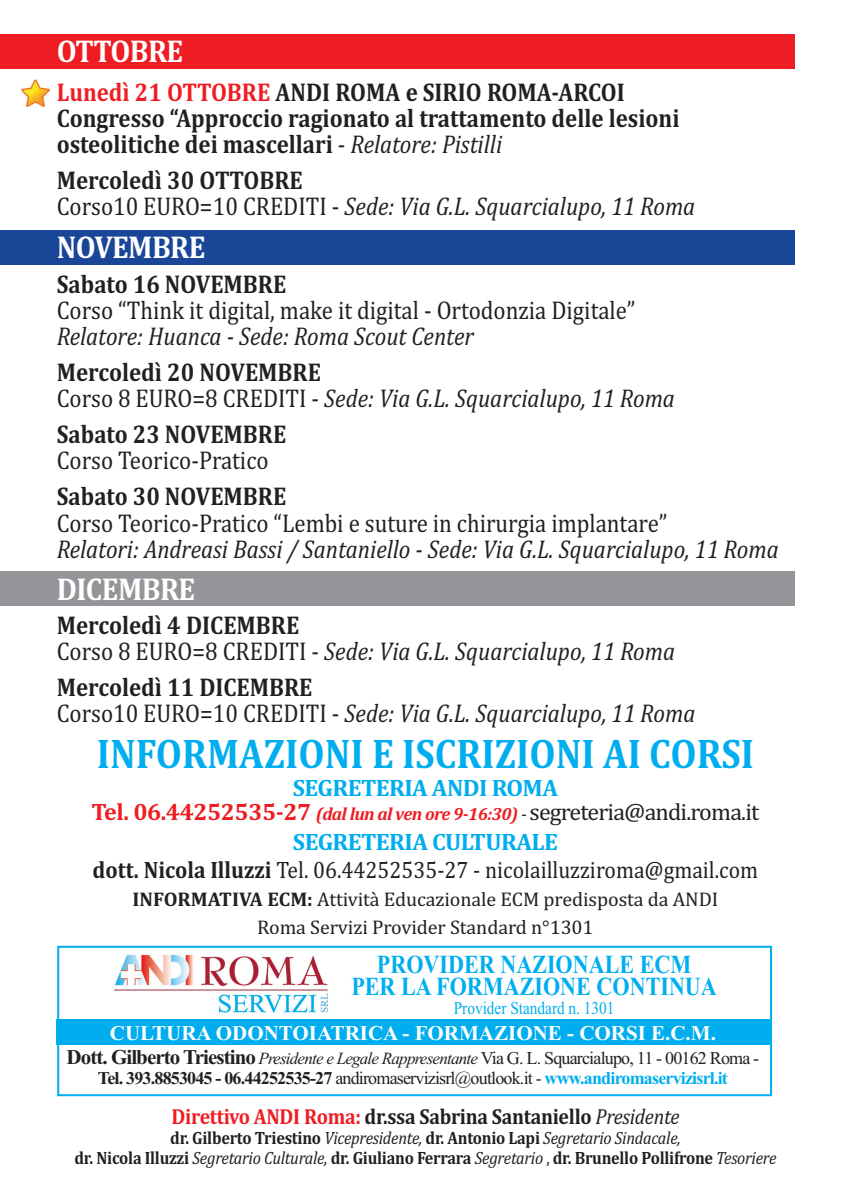
<style>
.page{position:relative;width:851px;height:1191px;background:#fff}
.page>*{position:absolute;margin:0;border:0;box-sizing:border-box;transform-origin:0 0}
.t1{font:700 42px "Cambria";color:#00aeef;scale:.9 1}
.t2{font:700 32px "Cambria";letter-spacing:-.02em;color:#fff;scale:.9 1}
.t3{font:italic 26px/26px "Cambria";color:#231f20;scale:.88 1}
.t4{font:700 26px/26px "Cambria";color:#231f20;scale:.88 1}
.t5{font:26px "Cambria";color:#231f20;scale:.88 1}
.t6{font:700 26px/22px "Times New Roman";color:#00aeef;text-align:center;scale:.85 1}
.t7{font:24px/28px "Cambria";color:#231f20;text-align:center;scale:.9 1}
.t8{font:700 24px "Cambria";letter-spacing:-.025em;color:#00aeef}
.t9{font:700 22px "Cambria";letter-spacing:-.015em;color:#231f20;scale:.9 1}
.t10{font:700 21px "Times New Roman";color:#fff}
.t11{font:20px/28px "Cambria";letter-spacing:-.005em;color:#231f20;text-align:center}
.t12{font:18px/20px "Times New Roman";letter-spacing:-.045em;color:#231f20;text-align:center}
.t13{font:700 18px/20px "Cambria";letter-spacing:-.015em;color:#231f20;text-align:center;scale:.9 1}
.t14{font:italic 700 18px "Cambria";letter-spacing:-.035em;color:#ee1d23}
.t15{font:18px "Times New Roman";color:#00aeef;scale:.85 1}
.s1{color:#ee1d23}
.s2{font-weight:400}
.s3{font-weight:400;font-style:italic}
.s4{font-weight:700;font-style:normal}
.s5{font-style:normal}
.s6{font-style:normal;font-size:24px}
.s7{font-weight:400;color:#231f20}
.s8{font-weight:400;font-style:normal;font-size:24px;color:#231f20}
.s9{font-weight:700;color:#00aeef}
.s10{font-weight:700}
.s11{font-weight:700;font-size:21px}
.s12{font-style:italic;font-size:17px}
</style>
<div class="page">
<div style="left:57px;top:945px;width:715px;height:151px;border:2px solid #00aeef"></div>
<img style="left:114px;top:954px;width:214px;height:59px">
<div style="left:57px;top:1018px;width:713px;height:26px;background:#00aeef"></div>
<div style="left:0;top:34px;width:794px;height:35px;background:#ee1d23"></div>
<div style="left:0;top:230px;width:794px;height:35px;background:#1a4698"></div>
<div style="left:0;top:571px;width:794px;height:35px;background:#939598"></div>
<img style="left:21px;top:80px;width:29px;height:27px">
<p class="t2" style="left:57px;top:32px;width:142px">OTTOBRE</p>
<p class="t4" style="left:57px;top:79px;width:709px"><span class="s1">Lunedì 21 OTTOBRE</span> ANDI ROMA e SIRIO ROMA-ARCOI<br>Congresso “Approccio ragionato al trattamento delle lesioni osteolitiche dei mascellari <span class="s2">-</span> <span class="s3">Relatore: Pistilli</span></p>
<p class="t3" style="left:57px;top:167px;width:727px"><span class="s4">Mercoledì 30 OTTOBRE<br></span><span class="s5">Corso10 EURO=10 CREDITI -</span> Sede: Via G.L. Squarcialupo, 11 Roma</p>
<p class="t2" style="left:57px;top:229px;width:167px">NOVEMBRE</p>
<p class="t4" style="left:57px;top:271px;width:262px">Sabato 16 NOVEMBRE</p>
<p class="t5" style="left:57px;top:295px;width:659px">Corso “Think it digital, make it digital - Ortodonzia Digitale”</p>
<p class="t3" style="left:57px;top:323px;width:475px">Relatore: Huanca - Sede: Roma Scout Center</p>
<p class="t3" style="left:57px;top:359px;width:704px"><span class="s4">Mercoledì 20 NOVEMBRE<br></span><span class="s5">Corso 8 EURO=8 CREDITI -</span> Sede: Via G.L. Squarcialupo, 11 Roma</p>
<p class="t4" style="left:57px;top:421px;width:262px">Sabato 23 NOVEMBRE</p>
<p class="t5" style="left:57px;top:445px;width:242px">Corso Teorico-Pratico</p>
<p class="t4" style="left:57px;top:483px;width:262px">Sabato 30 NOVEMBRE</p>
<p class="t5" style="left:57px;top:507px;width:695px">Corso Teorico-Pratico “Lembi e suture in chirurgia implantare”</p>
<p class="t3" style="left:57px;top:535px;width:821px">Relatori: Andreasi Bassi / Santaniello - Sede: Via G.L. Squarcialupo, 11 Roma</p>
<p class="t2" style="left:57px;top:570px;width:155px">DICEMBRE</p>
<p class="t3" style="left:57px;top:611px;width:704px"><span class="s4">Mercoledì 4 DICEMBRE<br></span><span class="s5">Corso 8 EURO=8 CREDITI -</span> Sede: Via G.L. Squarcialupo, 11 Roma</p>
<p class="t3" style="left:57px;top:673px;width:727px"><span class="s4">Mercoledì 11 DICEMBRE<br></span><span class="s5">Corso10 EURO=10 CREDITI -</span> Sede: Via G.L. Squarcialupo, 11 Roma</p>
<h1 class="t1" style="left:97px;top:728px;width:731px">INFORMAZIONI E ISCRIZIONI AI CORSI</h1>
<p class="t8" style="left:293px;top:773px;width:267px">SEGRETERIA ANDI ROMA</p>
<p class="t14" style="left:91px;top:803px;width:669px"><span class="s6">Tel. 06.44252535-27</span> (dal lun al ven ore 9-16:30) <span class="s7">-</span> <span class="s8">segreteria@andi.roma.it</span></p>
<p class="t7" style="left:93px;top:827px;width:741px"><span class="s9">SEGRETERIA CULTURALE<br></span><span class="s10">dott. Nicola Illuzzi</span> Tel. 06.44252535-27 - nicolailluzziroma@gmail.com</p>
<p class="t11" style="left:132px;top:884px;width:587px"><span class="s10">INFORMATIVA ECM:</span> Attività Educazionale ECM predisposta da ANDI<br>Roma Servizi Provider Standard n°1301</p>
<p class="t6" style="left:351px;top:953px;width:431px">PROvIDER NAZIONALE ECM<br>PER LA FORMAZIONE CONTINUA</p>
<p class="t15" style="left:453px;top:997px;width:190px">Provider Standard n. 1301</p>
<p class="t10" style="left:110px;top:1020px;width:607px">CULTURA ODONTOIATRICA - FORMAZIONE - CORSI E.C.M.</p>
<p class="t12" style="left:67px;top:1047px;width:694px"><span class="s11">Dott. Gilberto Triestino</span> <span class="s12">Presidente e Legale Rappresentante</span> Via G. L. Squarcialupo, 11 - 00162 Roma -<br><span class="s10">Tel. 393.8853045 - 06.44252535-27</span> andiromaservizisrl@outlook.it - <span class="s9">www.andiromaservizisrl.it</span></p>
<p class="t9" style="left:171px;top:1103px;width:566px"><span class="s1">Direttivo ANDI Roma:</span> dr.ssa Sabrina Santaniello <span class="s3">Presidente</span></p>
<p class="t13" style="left:74px;top:1127px;width:781px">dr. Gilberto Triestino <span class="s3">Vicepresidente,</span> dr. Antonio Lapi <span class="s3">Segretario Sindacale,<br></span>dr. Nicola Illuzzi <span class="s3">Segretario Culturale,</span> dr. Giuliano Ferrara <span class="s3">Segretario</span> <span class="s2">,</span> dr. Brunello Pollifrone <span class="s3">Tesoriere</span></p>
</div>
